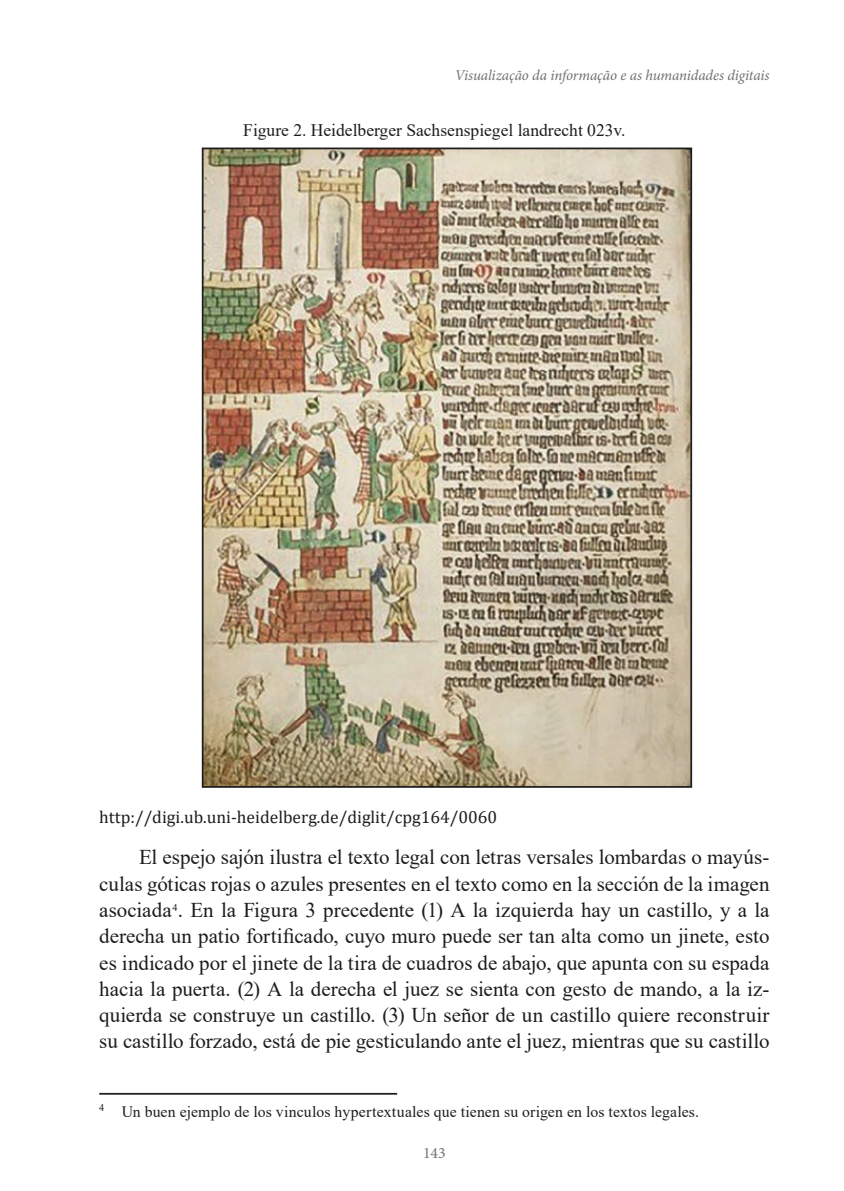
<style>
.page{position:relative;width:844px;height:1191px;background:#fff}
.page>*{position:absolute;margin:0;border:0;box-sizing:border-box;transform-origin:0 0}
.t1{font:21px/26.2px "Times New Roman";letter-spacing:-.005em;color:#1d1d1b;text-align:justify}
.t2{font:17.5px "Cambria";color:#1d1d1b}
.t3{font:17.5px "Times New Roman";color:#1d1d1b}
.t4{font:15.75px "Times New Roman";letter-spacing:.01em;color:#1d1d1b}
.t5{font:15.75px "Minion Pro";color:#70706f}
.t6{font:italic 14.88px "Minion Pro";letter-spacing:-.005em;color:#70706f}
</style>
<div class="page">
<hr style="left:99px;top:1093px;width:298px;height:1px;background:#1d1d1b">
<img style="left:205px;top:150px;width:484px;height:635px">
<div style="left:202px;top:147px;width:490px;height:641px;border:2px solid #1d1d1b"></div>
<p class="t6" style="left:454px;top:65px;width:316px">Visualização da informação e as humanidades digitais</p>
<p class="t3" style="left:243px;top:118px;width:383px">Figure 2. Heidelberger Sachsenspiegel landrecht 023v.</p>
<p class="t2" style="left:99px;top:807px;width:399px">http://digi.ub.uni-heidelberg.de/diglit/cpg164/0060</p>
<p class="t1" style="left:99px;top:843px;width:671px;text-indent:40px">El espejo sajón ilustra el texto legal con letras versales lombardas o mayús&shy;culas góticas rojas o azules presentes en el texto como en la sección de la imagen asociada<sup>4</sup>. En la Figura 3 precedente (1) A la izquierda hay un castillo, y a la derecha un patio fortificado, cuyo muro puede ser tan alta como un jinete, esto es indicado por el jinete de la tira de cuadros de abajo, que apunta con su espada hacia la puerta. (2) A la derecha el juez se sienta con gesto de mando, a la iz&shy;quierda se construye un castillo. (3) Un señor de un castillo quiere reconstruir su castillo forzado, está de pie gesticulando ante el juez, mientras que su castillo</p>
<p class="t4" style="left:99px;top:1100px;width:601px"><sup>4</sup> Un buen ejemplo de los vinculos hypertextuales que tienen su origen en los textos legales.</p>
<p class="t5" style="left:423px;top:1142px;width:24px">143</p>
</div>
